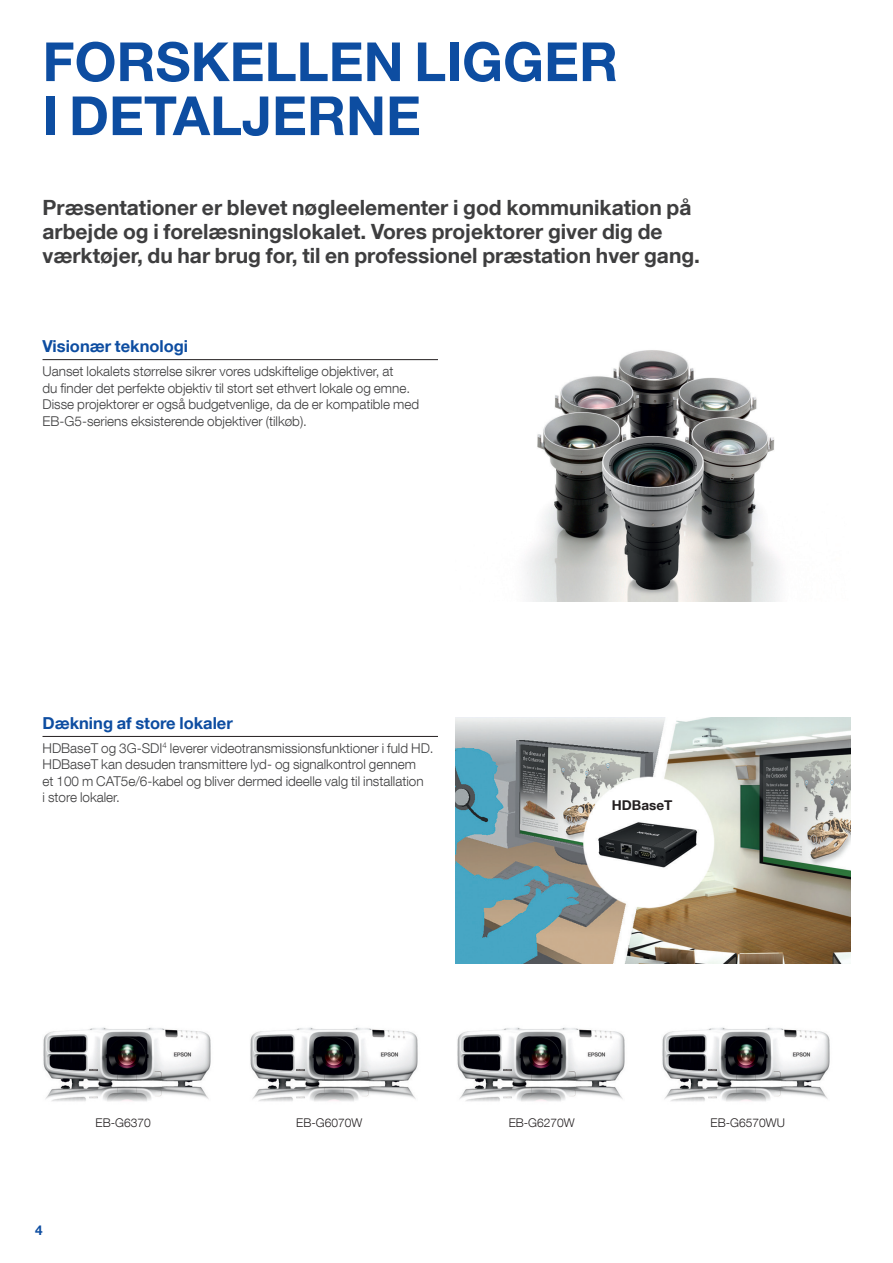
<style>
.page{position:relative;width:893px;height:1263px;background:#fff}
.page>*{position:absolute;margin:0;border:0;box-sizing:border-box;transform-origin:0 0}
.t1{font:700 54px/54px "Helvetica Neue LT Com";color:#0d4da1}
._05_intro_9_11pt_whi{font:700 21px/24px "Helvetica Neue LT Com";color:#3e3e3f}
._09_body_8_9pt{font:700 16.5px "Helvetica Neue LT Com";color:#0d4da1}
._09_body_8_9pt-2{font:300 13.5px/16.5px "Helvetica Neue LT Com";color:#3e3e3f}
._11_footnotes_6_7pt{font:700 13.5px "Helvetica Neue LT Com";color:#231f20}
.t2{font:700 13.5px "Helvetica Neue LT Com";color:#0d4da1}
._11_footnotes_6_7pt-2{font:300 12px "Helvetica Neue LT Com";color:#231f20}
</style>
<div class="page">
<img style="left:455px;top:717px;width:395px;height:247px">
<hr style="left:43px;top:359px;width:395px;height:1px;background:#231f20">
<img style="left:526px;top:350px;width:253px;height:251px">
<img style="left:43px;top:1027px;width:787px;height:75px">
<hr style="left:43px;top:736px;width:395px;height:1px;background:#231f20">
<p class="t1" style="left:43px;top:33px;width:577px">FORSKELLEN LIGGER<br>I DETALJERNE</p>
<p class="_05_intro_9_11pt_whi" style="left:43px;top:195px;width:659px">Præsentationer er blevet nøgleelementer i god kommunikation på arbejde og i forelæsningslokalet. Vores projektorer giver dig de værktøjer, du har brug for, til en professionel præstation hver gang.</p>
<p class="_09_body_8_9pt" style="left:43px;top:336px;width:147px">Visionær teknologi</p>
<p class="_09_body_8_9pt-2" style="left:43px;top:363px;width:378px">Uanset lokalets størrelse sikrer vores udskiftelige objektiver, at<br>du finder det perfekte objektiv til stort set ethvert lokale og emne.<br>Disse projektorer er også budgetvenlige, da de er kompatible med EB‑G5‑seriens eksisterende objektiver (tilkøb).</p>
<p class="_09_body_8_9pt" style="left:43px;top:712px;width:192px">Dækning af store lokaler</p>
<p class="_09_body_8_9pt-2" style="left:43px;top:739px;width:393px">HDBaseT og 3G-SDI<sup>4</sup> leverer videotransmissionsfunktioner i fuld HD.<br>HDBaseT kan desuden transmittere lyd- og signalkontrol gennem<br>et 100 m CAT5e/6-kabel og bliver dermed ideelle valg til installation<br>i store lokaler.</p>
<p class="_11_footnotes_6_7pt" style="left:612px;top:797px;width:62px">HDBaseT</p>
<p class="t2" style="left:35px;top:1222px;width:9px">4</p>
<p class="_11_footnotes_6_7pt-2" style="left:96px;top:1115px;width:57px">EB-G6370</p>
<p class="_11_footnotes_6_7pt-2" style="left:296px;top:1115px;width:68px">EB-G6070W</p>
<p class="_11_footnotes_6_7pt-2" style="left:509px;top:1115px;width:68px">EB-G6270W</p>
<p class="_11_footnotes_6_7pt-2" style="left:711px;top:1115px;width:76px">EB-G6570WU</p>
</div>
